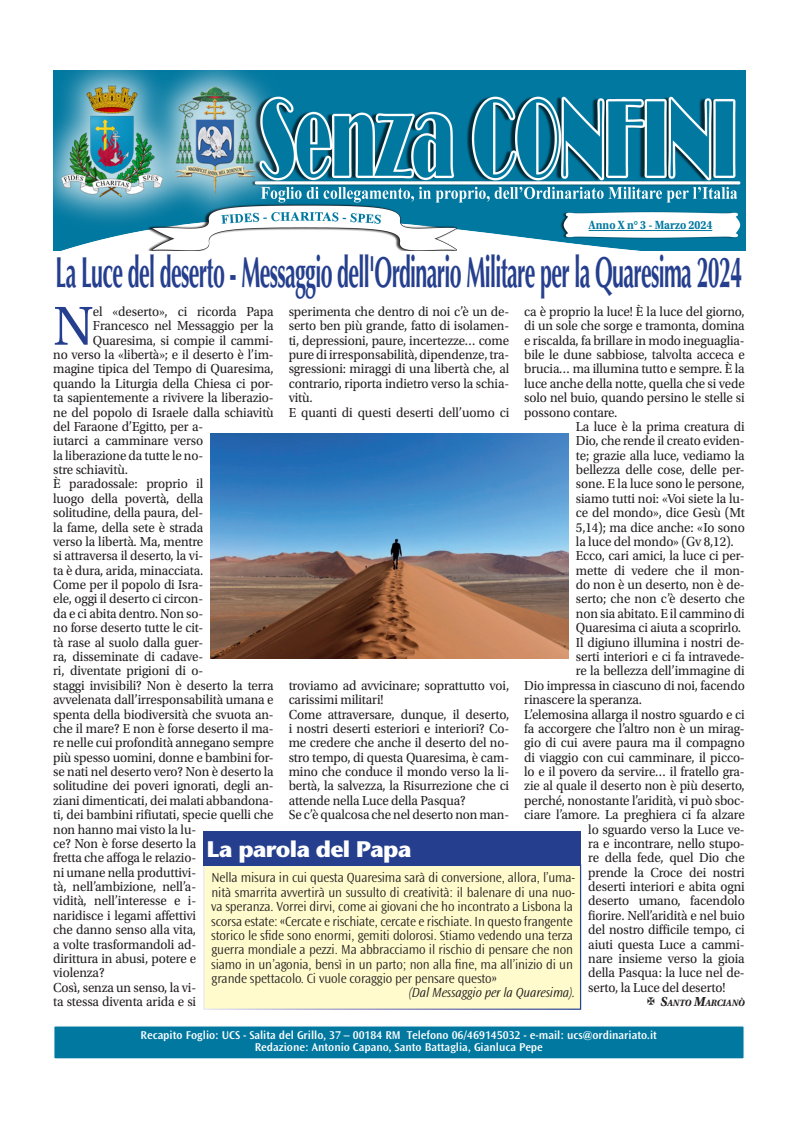
<style>
.page{position:relative;width:798px;height:1134px;background:#fff}
.page>*{position:absolute;margin:0;border:0;box-sizing:border-box;transform-origin:0 0}
.t1{font:57.75px "Utopia Std";color:#253f8e;scale:.95 1}
.T-_Titolo_Prima_Pagi{font:700 43.5px "Optima LT Std";letter-spacing:-.03em;color:#253f8e;scale:.49 1}
.t2{font:700 22.5px "Stone Sans Std";letter-spacing:-.03em;color:#fff}
.t3{font:13.75px/14.4px "Utopia Std";letter-spacing:-.01em;color:#231f20;text-align:justify;scale:.95 1}
.Normale{font:300 13.75px/14.4px "Ocean Sans Std";letter-spacing:-.01em;color:#231f20;scale:.95 1}
.Normale-2{font:italic 300 13.75px "Ocean Sans Std";letter-spacing:-.01em;color:#231f20;scale:.95 1}
.t4{font:700 12.5px "Utopia Std";color:#0178a0;scale:.89 1}
.Tx-_Notizie{font:600 11.75px "Ocean Sans Std";color:#fff}
.Normal__Web{font:italic 700 9.62px "Utopia Std";letter-spacing:-.015em;color:#231f20;scale:.95 1}
.s1{font-size:13.75px}
</style>
<div class="page">
<img style="left:53px;top:71px;width:691px;height:179px">
<hr style="left:588px;top:230px;width:124px;height:1px;background:#0178a0">
<div style="left:53px;top:1025px;width:691px;height:34px;background:#0178a0;border:1px solid #fff"></div>
<div style="left:204px;top:865px;width:376px;height:144px;background:#fffbcc"></div>
<div style="left:203px;top:864px;width:378px;height:146px;border:1px solid #fff"></div>
<div style="left:203px;top:832px;width:378px;height:34px;background:#253f8e"></div>
<img style="left:210px;top:433px;width:358px;height:225px">
<p class="t4" style="left:588px;top:218px;width:140px">Anno X n° 3 - Marzo 2024</p>
<p class="T-_Titolo_Prima_Pagi" style="left:56px;top:247px;width:1402px">La Luce del deserto - Messaggio dell'Ordinario Militare per la Quaresima 2024</p>
<p class="t1" style="left:53px;top:295px;width:44px">N</p>
<p class="t3" style="left:93px;top:305px;width:192px">el «deserto», ci ricorda Papa</p>
<p class="t3" style="left:524px;top:305px;width:233px">ca è proprio la luce! È la luce del giorno, di un sole che sorge e tramonta, domina e riscalda, fa brillare in modo ineguaglia&shy;bile le dune sabbiose, talvolta acceca e brucia… ma illumina tutto e sempre. È la luce anche della notte, quella che si vede solo nel buio, quando persino le stelle si possono contare.</p>
<p class="t3" style="left:575px;top:420px;width:179px">La luce è la prima creatura di Dio, che rende il creato eviden&shy;te; grazie alla luce, vediamo la bellezza delle cose, delle per&shy;sone. E la luce sono le persone, siamo tutti noi: «Voi siete la lu&shy;ce del mondo», dice Gesù (Mt 5,14); ma dice anche: «Io sono la luce del mondo» (Gv 8,12).</p>
<p class="t3" style="left:575px;top:549px;width:179px">Ecco, cari amici, la luce ci per&shy;mette di vedere che il mon&shy;do non è un deserto, non è de&shy;serto; che non c’è deserto che non sia abitato. E il cammino di Quaresima ci aiuta a scoprirlo.</p>
<p class="t3" style="left:575px;top:635px;width:179px">Il digiuno illumina i nostri de-</p>
<p class="t3" style="left:575px;top:650px;width:179px">serti interiori e ci fa intravede-</p>
<p class="t3" style="left:575px;top:664px;width:179px">re la bellezza dell’immagine di</p>
<p class="t3" style="left:524px;top:678px;width:233px">Dio impressa in ciascuno di noi, facendo</p>
<p class="t3" style="left:524px;top:693px;width:125px">rinascere la speranza.</p>
<p class="t3" style="left:524px;top:707px;width:233px">L’elemosina allarga il nostro sguardo e ci</p>
<p class="t3" style="left:524px;top:721px;width:233px">fa accorgere che l’altro non è un mirag-</p>
<p class="t3" style="left:524px;top:736px;width:233px">gio di cui avere paura ma il compagno</p>
<p class="t3" style="left:524px;top:750px;width:233px">di viaggio con cui camminare, il picco-</p>
<p class="t3" style="left:524px;top:765px;width:233px">lo e il povero da servire… il fratello gra-</p>
<p class="t3" style="left:524px;top:779px;width:233px">zie al quale il deserto non è più deserto,</p>
<p class="t3" style="left:524px;top:793px;width:233px">perché, nonostante l’aridità, vi può sboc-</p>
<p class="t3" style="left:524px;top:808px;width:233px">ciare l’amore. La preghiera ci fa alzare</p>
<p class="t3" style="left:588px;top:822px;width:166px">lo sguardo verso la Luce ve-</p>
<p class="t3" style="left:588px;top:836px;width:166px">ra e incontrare, nello stupo-</p>
<p class="t3" style="left:588px;top:851px;width:166px">re della fede, quel Dio che</p>
<p class="t3" style="left:588px;top:865px;width:166px">prende la Croce dei nostri</p>
<p class="t3" style="left:588px;top:880px;width:166px">deserti interiori e abita ogni</p>
<p class="t3" style="left:588px;top:894px;width:166px">deserto umano, facendolo</p>
<p class="t3" style="left:588px;top:908px;width:166px">fiorire. Nell’aridità e nel buio</p>
<p class="t3" style="left:588px;top:923px;width:166px">del nostro difficile tempo, ci</p>
<p class="t3" style="left:588px;top:937px;width:166px">aiuti questa Luce a cammi-</p>
<p class="t3" style="left:588px;top:951px;width:166px">nare insieme verso la gioia</p>
<p class="t3" style="left:588px;top:966px;width:166px">della Pasqua: la luce nel de-</p>
<p class="t3" style="left:588px;top:980px;width:146px">serto, la Luce del deserto!</p>
<p class="Normal__Web" style="left:660px;top:997px;width:90px"><span class="s1">S</span>ANTO <span class="s1">M</span>ARCIANÒ</p>
<p class="Tx-_Notizie" style="left:141px;top:1028px;width:517px">Recapito Foglio: UCS - Salita del Grillo, 37 – 00184 RM Telefono 06/469145032 - e-mail: ucs@ordinariato.it</p>
<p class="Tx-_Notizie" style="left:254px;top:1041px;width:290px">Redazione: Antonio Capano, Santo Battaglia, Gianluca Pepe</p>
<p class="t3" style="left:288px;top:305px;width:233px">sperimenta che dentro di noi c’è un de&shy;serto ben più grande, fatto di isolamen&shy;ti, depressioni, paure, incertezze… come pure di irresponsabilità, dipendenze, tra&shy;sgressioni: miraggi di una libertà che, al contrario, riporta indietro verso la schia&shy;vitù.</p>
<p class="t3" style="left:288px;top:405px;width:233px">E quanti di questi deserti dell’uomo ci</p>
<p class="t3" style="left:93px;top:319px;width:192px">Francesco nel Messaggio per la</p>
<p class="t3" style="left:93px;top:333px;width:192px">Quaresima, si compie il cammi-</p>
<p class="t3" style="left:53px;top:348px;width:233px">no verso la «libertà»; e il deserto è l’im-</p>
<p class="t3" style="left:53px;top:362px;width:233px">magine tipica del Tempo di Quaresima,</p>
<p class="t3" style="left:53px;top:376px;width:233px">quando la Liturgia della Chiesa ci por-</p>
<p class="t3" style="left:53px;top:391px;width:233px">ta sapientemente a rivivere la liberazio-</p>
<p class="t3" style="left:53px;top:405px;width:233px">ne del popolo di Israele dalla schiavitù</p>
<p class="t3" style="left:53px;top:420px;width:159px">del Faraone d’Egitto, per a-</p>
<p class="t3" style="left:53px;top:434px;width:159px">iutarci a camminare verso</p>
<p class="t3" style="left:53px;top:448px;width:159px">la liberazione da tutte le no-</p>
<p class="t3" style="left:53px;top:463px;width:80px">stre schiavitù.</p>
<p class="t3" style="left:53px;top:477px;width:159px">È paradossale: proprio il luogo della povertà, della solitudine, della paura, del&shy;la fame, della sete è strada verso la libertà. Ma, mentre si attraversa il deserto, la vi&shy;ta è dura, arida, minacciata.</p>
<p class="t3" style="left:53px;top:578px;width:233px;text-align:left">Come per il popolo di Isra-<br>ele, oggi il deserto ci circon-<br>da e ci abita dentro. Non so-<br>no forse deserto tutte le cit-<br>tà rase al suolo dalla guer-<br>ra, disseminate di cadave-<br>ri, diventate prigioni di o-<br>staggi invisibili? Non è deserto la terra avvelenata dall’irresponsabilità umana e spenta della biodiversità che svuota an&shy;che il mare? E non è forse deserto il ma&shy;re nelle cui profondità annegano sempre più spesso uomini, donne e bambini for&shy;se nati nel deserto vero? Non è deserto la solitudine dei poveri ignorati, degli an&shy;ziani dimenticati, dei malati abbandona&shy;ti, dei bambini rifiutati, specie quelli che non hanno mai visto la lu-<br>ce? Non è forse deserto la<br>fretta che affoga le relazio-<br>ni umane nella produttivi-<br>tà, nell’ambizione, nell’a-<br>vidità, nell’interesse e i-<br>naridisce i legami affettivi<br>che danno senso alla vita,<br>a volte trasformandoli ad-<br>dirittura in abusi, potere e<br>violenza?</p>
<p class="t3" style="left:53px;top:980px;width:152px">Così, senza un senso, la vi&shy;ta stessa diventa arida e si</p>
<p class="t3" style="left:288px;top:678px;width:233px">troviamo ad avvicinare; soprattutto voi, carissimi militari!</p>
<p class="t3" style="left:288px;top:707px;width:233px">Come attraversare, dunque, il deserto, i nostri deserti esteriori e interiori? Co&shy;me credere che anche il deserto del no&shy;stro tempo, di questa Quaresima, è cam&shy;mino che conduce il mondo verso la li&shy;bertà, la salvezza, la Risurrezione che ci attende nella Luce della Pasqua?</p>
<p class="t3" style="left:288px;top:808px;width:233px">Se c’è qualcosa che nel deserto non man-</p>
<p class="t2" style="left:207px;top:836px;width:206px">La parola del Papa</p>
<p class="Normale" style="left:211px;top:871px;width:385px">Nella misura in cui questa Quaresima sarà di conversione, allora, l’uma&shy;nità smarrita avvertirà un sussulto di creatività: il balenare di una nuo&shy;va speranza. Vorrei dirvi, come ai giovani che ho incontrato a Lisbona la scorsa estate: «Cercate e rischiate, cercate e rischiate. In questo frangente storico le sfide sono enormi, gemiti dolorosi. Stiamo vedendo una terza guerra mondiale a pezzi. Ma abbracciamo il rischio di pensare che non siamo in un’agonia, bensì in un parto; non alla fine, ma all’inizio di un grande spettacolo. Ci vuole coraggio per pensare questo»</p>
<p class="Normale-2" style="left:409px;top:985px;width:176px">(Dal Messaggio per la Quaresima).</p>
</div>
